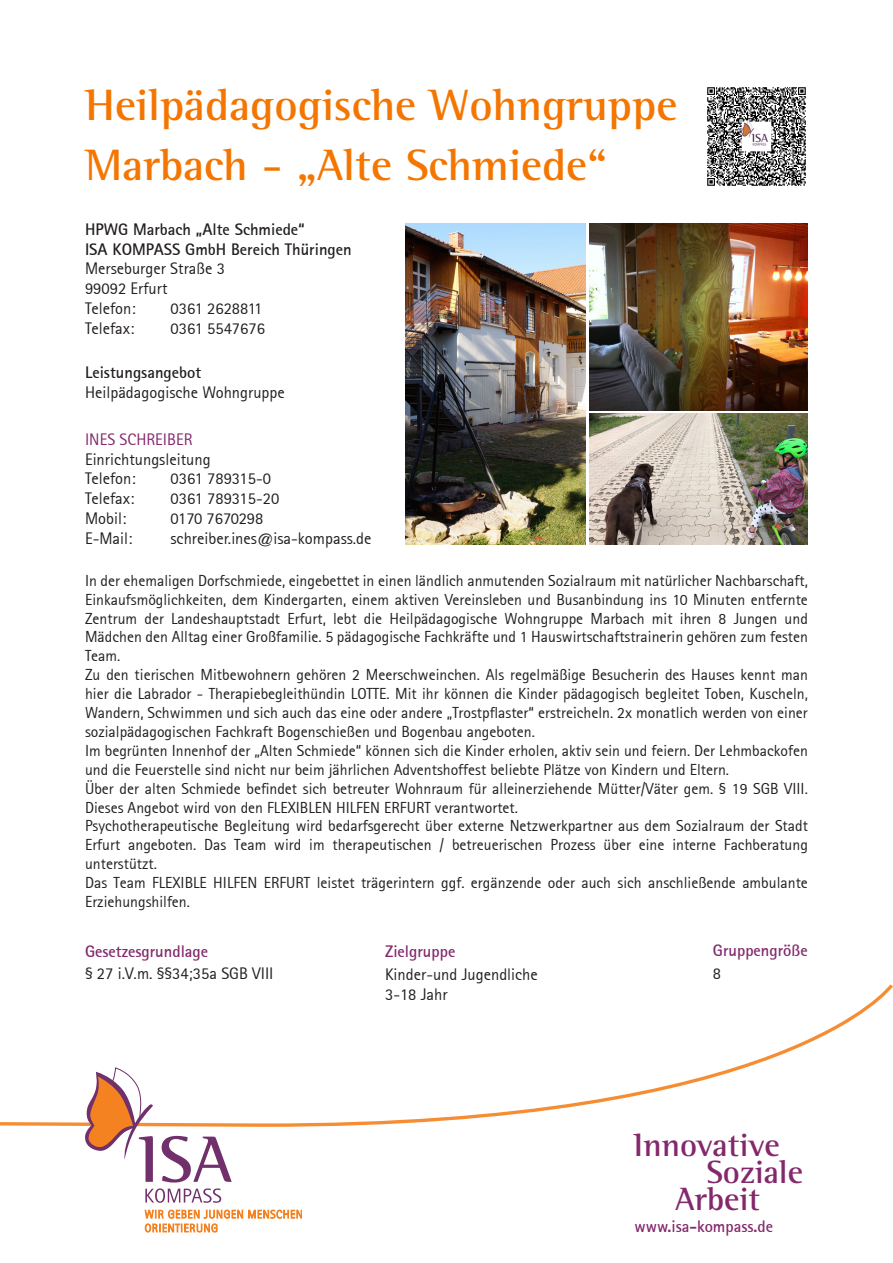
<style>
.page{position:relative;width:893px;height:1263px;background:#fff}
.page>*{position:absolute;margin:0;border:0;box-sizing:border-box;transform-origin:0 0}
.t1{font:700 45px/59.4px "Rotis Semi Serif Std";color:#f47600}
.Fließtext{font:700 33px "Rotis Semi Serif Std";color:#83296b}
.Fließtext-2{font:16.5px/19.8px "Rotis Sans Serif";color:#231f20}
.Fließtext-3{font:700 16.5px "Rotis Sans Serif";color:#231f20}
.Absatzformat_1{font:700 16.5px "Rotis Sans Serif";color:#83296b}
.Fließtext-4{font:700 16.5px "Rotis Sans Serif";color:#83296b}
.Fließtext-5{font:16.5px "Rotis Sans Serif";color:#83296b}
.Fließtext-6{font:15.75px/18.9px "Rotis Sans Serif";color:#231f20;text-align:justify}
</style>
<div class="page">
<img style="left:707px;top:87px;width:99px;height:99px">
<svg style="left:0;top:984px;width:893px;height:143px"></svg>
<svg style="left:162px;top:1136px;width:70px;height:46px"></svg>
<svg style="left:85px;top:1068px;width:68px;height:114px"></svg>
<svg style="left:145px;top:1188px;width:76px;height:15px"></svg>
<svg style="left:145px;top:1210px;width:157px;height:22px"></svg>
<img style="left:406px;top:223px;width:180px;height:321px">
<img style="left:589px;top:223px;width:219px;height:187px">
<img style="left:589px;top:414px;width:219px;height:130px">
<p class="t1" style="left:85px;top:75px;width:594px">Heilpädagogische Wohngruppe<br>Marbach - „Alte Schmiede“</p>
<p class="Fließtext-3" style="left:85px;top:219px;width:221px">HPWG Marbach „Alte Schmiede“</p>
<p class="Fließtext-3" style="left:85px;top:239px;width:268px">ISA KOMPASS GmbH Bereich Thüringen</p>
<p class="Fließtext-2" style="left:85px;top:259px;width:141px">Merseburger Straße 3</p>
<p class="Fließtext-2" style="left:85px;top:279px;width:84px">99092 Erfurt</p>
<p class="Fließtext-2" style="left:85px;top:298px;width:52px">Telefon:</p>
<p class="Fließtext-2" style="left:171px;top:298px;width:93px">0361 2628811</p>
<p class="Fließtext-2" style="left:85px;top:318px;width:51px">Telefax:</p>
<p class="Fließtext-2" style="left:171px;top:318px;width:96px">0361 5547676</p>
<p class="Fließtext-3" style="left:85px;top:362px;width:118px">Leistungsangebot</p>
<p class="Fließtext-2" style="left:85px;top:383px;width:201px">Heilpädagogische Wohngruppe</p>
<p class="Fließtext-5" style="left:85px;top:429px;width:109px">INES SCHREIBER</p>
<p class="Fließtext-2" style="left:85px;top:449px;width:127px">Einrichtungsleitung</p>
<p class="Fließtext-2" style="left:85px;top:469px;width:52px">Telefon:</p>
<p class="Fließtext-2" style="left:171px;top:469px;width:102px">0361 789315-0</p>
<p class="Fließtext-2" style="left:85px;top:489px;width:51px">Telefax:</p>
<p class="Fließtext-2" style="left:171px;top:489px;width:110px">0361 789315-20</p>
<p class="Fließtext-2" style="left:85px;top:508px;width:43px">Mobil:</p>
<p class="Fließtext-2" style="left:171px;top:508px;width:94px">0170 7670298</p>
<p class="Fließtext-2" style="left:85px;top:528px;width:49px">E-Mail:</p>
<p class="Fließtext-2" style="left:171px;top:528px;width:202px">schreiber.ines@isa-kompass.de</p>
<p class="Fließtext-6" style="left:85px;top:571px;width:724px">In der ehemaligen Dorfschmiede, eingebettet in einen ländlich anmutenden Sozialraum mit natürlicher Nachbarschaft, Einkaufsmöglichkeiten, dem Kindergarten, einem aktiven Vereinsleben und Busanbindung ins 10 Minuten entfernte Zentrum der Landeshauptstadt Erfurt, lebt die Heilpädagogische Wohngruppe Marbach mit ihren 8 Jungen und Mädchen den Alltag einer Großfamilie. 5 pädagogische Fachkräfte und 1 Hauswirtschaftstrainerin gehören zum festen Team.</p>
<p class="Fließtext-6" style="left:85px;top:665px;width:724px">Zu den tierischen Mitbewohnern gehören 2 Meerschweinchen. Als regelmäßige Besucherin des Hauses kennt man hier die Labrador - Therapiebegleithündin LOTTE. Mit ihr können die Kinder pädagogisch begleitet Toben, Kuscheln, Wandern, Schwimmen und sich auch das eine oder andere „Trostpflaster“ erstreicheln. 2x monatlich werden von einer sozialpädagogischen Fachkraft Bogenschießen und Bogenbau angeboten.</p>
<p class="Fließtext-6" style="left:85px;top:741px;width:724px">Im begrünten Innenhof der „Alten Schmiede“ können sich die Kinder erholen, aktiv sein und feiern. Der Lehmbackofen und die Feuerstelle sind nicht nur beim jährlichen Adventshoffest beliebte Plätze von Kindern und Eltern.</p>
<p class="Fließtext-6" style="left:85px;top:779px;width:724px">Über der alten Schmiede befindet sich betreuter Wohnraum für alleinerziehende Mütter/Väter gem. § 19 SGB VIII.<br>Dieses Angebot wird von den FLEXIBLEN HILFEN ERFURT verantwortet.</p>
<p class="Fließtext-6" style="left:85px;top:816px;width:724px">Psychotherapeutische Begleitung wird bedarfsgerecht über externe Netzwerkpartner aus dem Sozialraum der Stadt Erfurt angeboten. Das Team wird im therapeutischen / betreuerischen Prozess über eine interne Fachberatung unterstützt.</p>
<p class="Fließtext-6" style="left:85px;top:873px;width:724px">Das Team FLEXIBLE HILFEN ERFURT leistet trägerintern ggf. ergänzende oder auch sich anschließende ambulante<br>Erziehungshilfen.</p>
<p class="Absatzformat_1" style="left:85px;top:941px;width:125px">Gesetzesgrundlage</p>
<p class="Fließtext-2" style="left:85px;top:963px;width:190px">§ 27 i.V.m. §§34;35a SGB VIII</p>
<p class="Absatzformat_1" style="left:713px;top:940px;width:96px">Gruppengröße</p>
<p class="Fließtext-2" style="left:713px;top:963px;width:10px">8</p>
<p class="Absatzformat_1" style="left:385px;top:941px;width:72px">Zielgruppe</p>
<p class="Fließtext-2" style="left:385px;top:964px;width:154px">Kinder-und Jugendliche<br>3-18 Jahr</p>
<p class="Fließtext" style="left:634px;top:1125px;width:148px">Innovative</p>
<p class="Fließtext" style="left:706px;top:1152px;width:98px">Soziale</p>
<p class="Fließtext" style="left:675px;top:1179px;width:87px">Arbeit</p>
<p class="Fließtext-4" style="left:634px;top:1216px;width:140px">www.isa-kompass.de</p>
</div>
